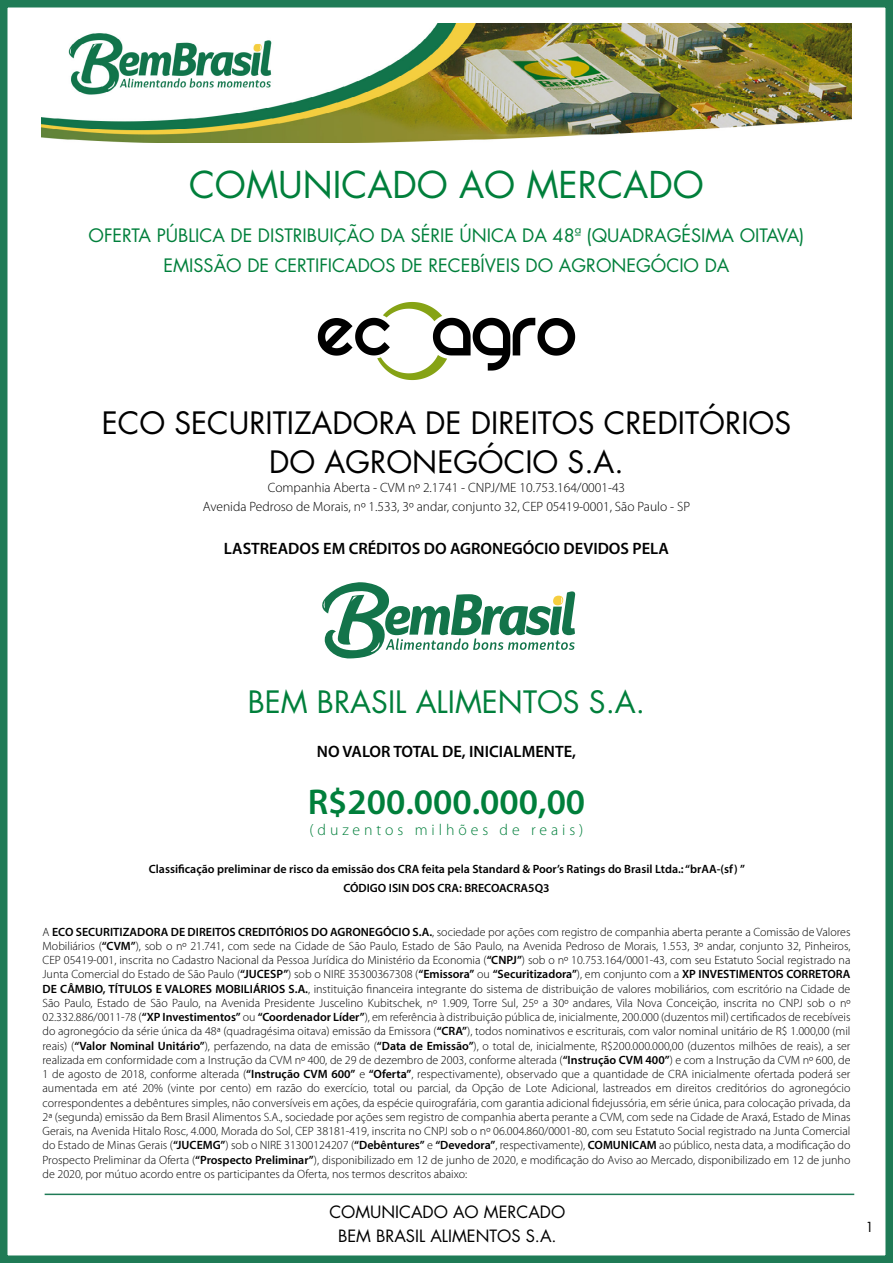
<style>
.page{position:relative;width:893px;height:1263px;background:#fff}
.page>*{position:absolute;margin:0;border:0;box-sizing:border-box;transform-origin:0 0}
.t1{font:36px "Futura";color:#007f3b}
.t2{font:600 36px "Myriad Pro";color:#007f3b}
.t3{font:30px/39px "Futura";color:#000;text-align:center}
.t4{font:30px "Futura";color:#007f3b}
.t5{font:18px/30px "Futura";color:#007f3b;text-align:center}
.t6{font:600 16.5px "Myriad Pro";color:#000}
.t7{font:16.5px/24px "Futura";color:#000;text-align:center}
.t8{font:300 15.75px "Myriad Pro";letter-spacing:.25em;color:#007f3b}
.t9{font:300 13.5px/19.2px "Myriad Pro";color:#000;text-align:center}
.t10{font:13.5px "Futura";color:#000}
.t11{font:300 12px/14.2px "Myriad Pro";color:#000;text-align:justify}
.t12{font:600 12px/19.2px "Myriad Pro";color:#000;text-align:center}
.s1{font-weight:600}
</style>
<div class="page">
<div style="left:0;top:0;width:893px;height:1263px;border:8px solid #1f7b56"></div>
<img style="left:42px;top:24px;width:809px;height:119px">
<hr style="left:45px;top:1193px;width:809px;height:2px;background:#1f7b56">
<svg style="left:318px;top:302px;width:257px;height:78px"></svg>
<svg style="left:322px;top:582px;width:253px;height:77px"></svg>
<h1 class="t1" style="left:189px;top:160px;width:516px">COMUNICADO AO MERCADO</h1>
<h3 class="t5" style="left:88px;top:220px;width:717px">OFERTA PÚBLICA DE DISTRIBUIÇÃO DA SÉRIE ÚNICA DA 48ª (QUADRAGÉSIMA OITAVA)<br>EMISSÃO DE CERTIFICADOS DE RECEBÍVEIS DO AGRONEGÓCIO DA</h3>
<h2 class="t3" style="left:102px;top:403px;width:691px">ECO SECURITIZADORA DE DIREITOS CREDITÓRIOS<br>DO AGRONEGÓCIO S.A.</h2>
<p class="t9" style="left:203px;top:478px;width:489px">Companhia Aberta - CVM nº 2.1741 - CNPJ/ME 10.753.164/0001-43<br>Avenida Pedroso de Morais, nº 1.533, 3º andar, conjunto 32, CEP 05419-0001, São Paulo - SP</p>
<h3 class="t6" style="left:224px;top:538px;width:446px">LASTREADOS EM CRÉDITOS DO AGRONEGÓCIO DEVIDOS PELA</h3>
<h2 class="t4" style="left:248px;top:681px;width:399px">BEM BRASIL ALIMENTOS S.A.</h2>
<h3 class="t6" style="left:317px;top:741px;width:260px">NO VALOR TOTAL DE, INICIALMENTE,</h3>
<h1 class="t2" style="left:308px;top:779px;width:279px">R$200.000.000,00</h1>
<h3 class="t8" style="left:310px;top:821px;width:275px">(duzentos milhões de reais)</h3>
<p class="t12" style="left:149px;top:859px;width:598px">Classificação preliminar de risco da emissão dos CRA feita pela Standard &amp; Poor’s Ratings do Brasil Ltda.: “brAA-(sf) ”<br>CÓDIGO ISIN DOS CRA: BRECOACRA5Q3</p>
<p class="t11" style="left:43px;top:925px;width:809px">A <span class="s1">ECO SECURITIZADORA DE DIREITOS CREDITÓRIOS DO AGRONEGÓCIO S.A.</span>, sociedade por ações com registro de companhia aberta perante a Comissão de Valores Mobiliários (<span class="s1">“CVM”</span>), sob o nº 21.741, com sede na Cidade de São Paulo, Estado de São Paulo, na Avenida Pedroso de Morais, 1.553, 3º andar, conjunto 32, Pinheiros, CEP 05419-001, inscrita no Cadastro Nacional da Pessoa Jurídica do Ministério da Economia (<span class="s1">“CNPJ”</span>) sob o nº 10.753.164/0001-43, com seu Estatuto Social registrado na Junta Comercial do Estado de São Paulo (<span class="s1">“JUCESP”</span>) sob o NIRE 35300367308 (<span class="s1">“Emissora”</span> ou <span class="s1">“Securitizadora”</span>), em conjunto com a <span class="s1">XP INVESTIMENTOS CORRETORA DE CÂMBIO, TÍTULOS E VALORES MOBILIÁRIOS S.A.</span>, instituição financeira integrante do sistema de distribuição de valores mobiliários, com escritório na Cidade de São Paulo, Estado de São Paulo, na Avenida Presidente Juscelino Kubitschek, nº 1.909, Torre Sul, 25º a 30º andares, Vila Nova Conceição, inscrita no CNPJ sob o nº 02.332.886/0011-78 (<span class="s1">“XP Investimentos”</span> ou <span class="s1">“Coordenador Líder”</span>), em referência à distribuição pública de, inicialmente, 200.000 (duzentos mil) certificados de recebíveis do agronegócio da série única da 48ª (quadragésima oitava) emissão da Emissora (<span class="s1">“CRA”</span>), todos nominativos e escriturais, com valor nominal unitário de R$ 1.000,00 (mil reais) (<span class="s1">“Valor Nominal Unitário”</span>), perfazendo, na data de emissão (<span class="s1">“Data de Emissão”</span>), o total de, inicialmente, R$200.000.000,00 (duzentos milhões de reais), a ser realizada em conformidade com a Instrução da CVM nº 400, de 29 de dezembro de 2003, conforme alterada (<span class="s1">“Instrução CVM 400”</span>) e com a Instrução da CVM nº 600, de 1 de agosto de 2018, conforme alterada (<span class="s1">“Instrução CVM 600”</span> e <span class="s1">“Oferta”</span>, respectivamente), observado que a quantidade de CRA inicialmente ofertada poderá ser aumentada em até 20% (vinte por cento) em razão do exercício, total ou parcial, da Opção de Lote Adicional, lastreados em direitos creditórios do agronegócio correspondentes a debêntures simples, não conversíveis em ações, da espécie quirografária, com garantia adicional fidejussória, em série única, para colocação privada, da 2ª (segunda) emissão da Bem Brasil Alimentos S.A., sociedade por ações sem registro de companhia aberta perante a CVM, com sede na Cidade de Araxá, Estado de Minas Gerais, na Avenida Hitalo Rosc, 4.000, Morada do Sol, CEP 38181-419, inscrita no CNPJ sob o nº 06.004.860/0001-80, com seu Estatuto Social registrado na Junta Comercial do Estado de Minas Gerais (<span class="s1">“JUCEMG”</span>) sob o NIRE 31300124207 (<span class="s1">“Debêntures”</span> e <span class="s1">“Devedora”</span>, respectivamente), <span class="s1">COMUNICAM</span> ao público, nesta data, a modificação do Prospecto Preliminar da Oferta (<span class="s1">“Prospecto Preliminar”</span>), disponibilizado em 12 de junho de 2020, e modificação do Aviso ao Mercado, disponibilizado em 12 de junho de 2020, por mútuo acordo entre os participantes da Oferta, nos termos descritos abaixo:</p>
<h3 class="t7" style="left:329px;top:1200px;width:237px">COMUNICADO AO MERCADO<br>BEM BRASIL ALIMENTOS S.A.</h3>
<p class="t10" style="left:866px;top:1217px;width:10px">1</p>
</div>
